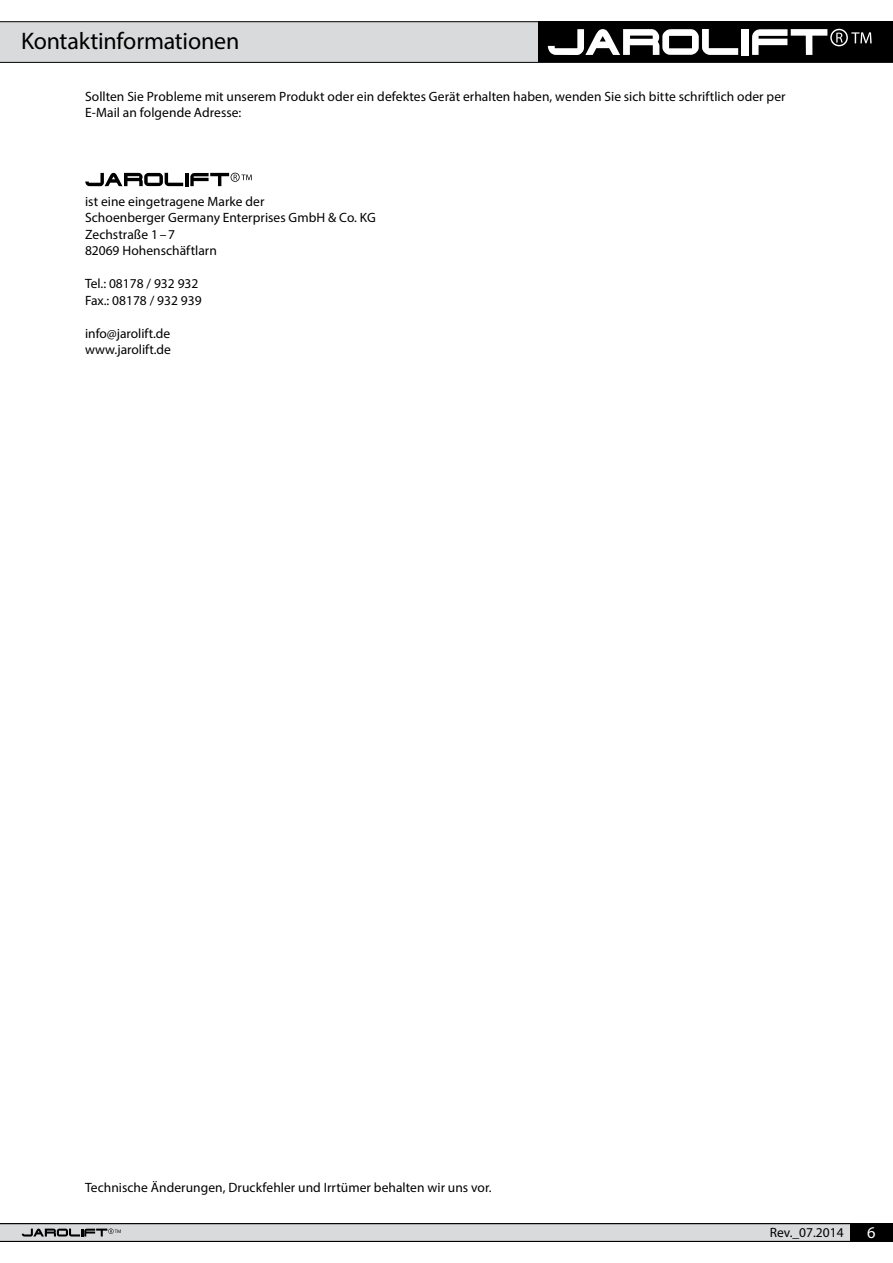
<style>
.page{position:relative;width:893px;height:1263px;background:#fff}
.page>*{position:absolute;margin:0;border:0;box-sizing:border-box;transform-origin:0 0}
.t1{font:24px "Myriad Pro";letter-spacing:-.01em;color:#000}
.t2{font:16.5px "Myriad Pro";color:#fff}
.t3{font:13.5px/16.5px "Myriad Pro";letter-spacing:.005em;color:#000}
</style>
<div class="page">
<svg style="left:0;top:21px;width:893px;height:42px;background:#959696"></svg>
<svg style="left:0;top:1223px;width:850px;height:19px;background:#b9babb"></svg>
<div style="left:850px;top:1223px;width:43px;height:19px;background:#000"></div>
<svg style="left:85px;top:173px;width:98px;height:13px"></svg>
<hr style="left:185px;top:173px;width:4px;height:13px;background:#000">
<svg style="left:190px;top:173px;width:62px;height:13px"></svg>
<h1 class="t1" style="left:21px;top:27px;width:220px">Kontaktinformationen</h1>
<p class="t3" style="left:85px;top:89px;width:702px">Sollten Sie Probleme mit unserem Produkt oder ein defektes Gerät erhalten haben, wenden Sie sich bitte schriftlich oder per<br>E-Mail an folgende Adresse:</p>
<p class="t3" style="left:85px;top:193px;width:292px">ist eine eingetragene Marke der<br>Schoenberger Germany Enterprises GmbH &amp; Co. KG<br>Zechstraße 1 – 7<br>82069 Hohenschäftlarn</p>
<p class="t3" style="left:85px;top:276px;width:118px">Tel.: 08178 / 932 932<br>Fax.: 08178 / 932 939</p>
<p class="t3" style="left:85px;top:325px;width:87px">info@jarolift.de www.jarolift.de</p>
<p class="t3" style="left:85px;top:1179px;width:408px">Technische Änderungen, Druckfehler und Irrtümer behalten wir uns vor.</p>
<p class="t3" style="left:770px;top:1225px;width:75px">Rev._07.2014</p>
<p class="t2" style="left:867px;top:1224px;width:10px">6</p>
</div>
